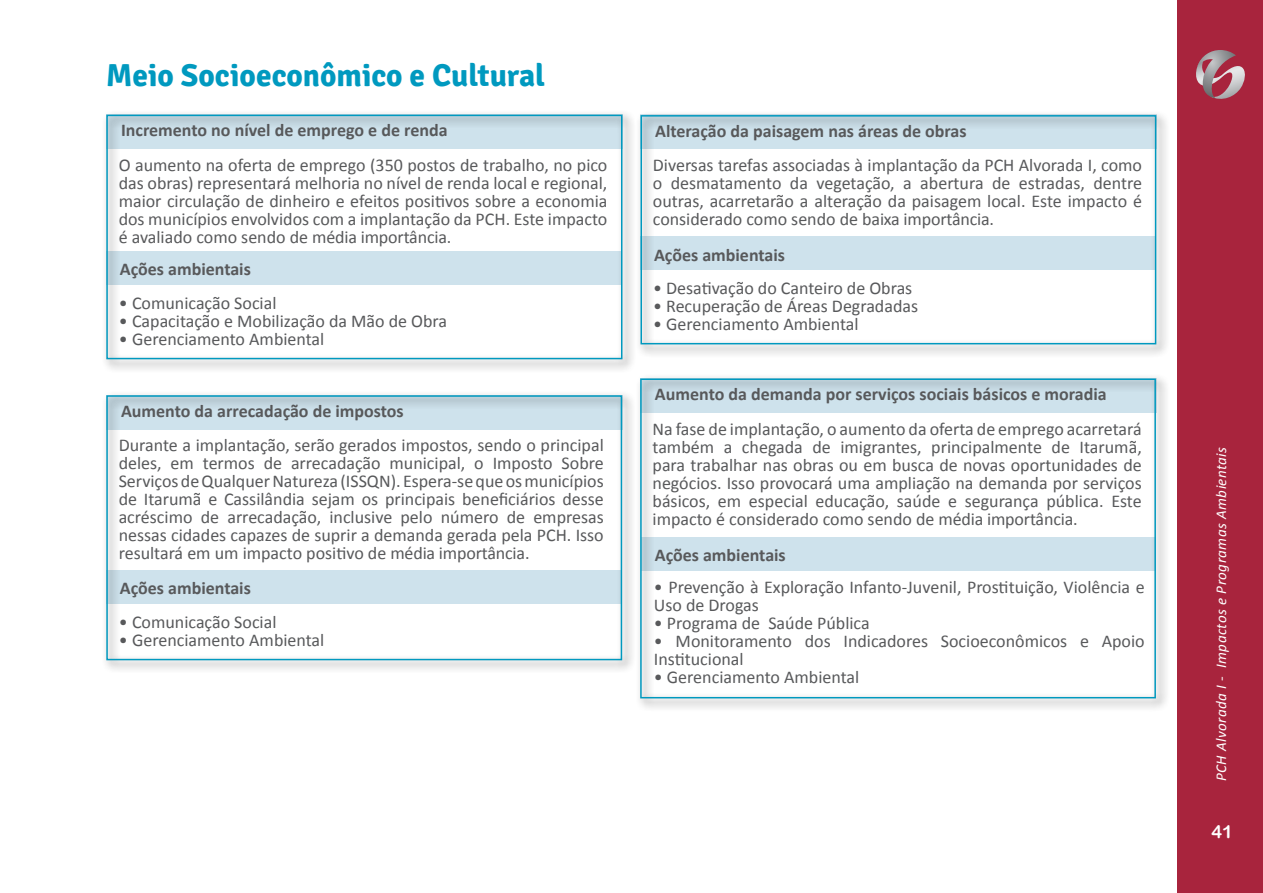
<style>
.page{position:relative;width:1263px;height:893px;background:#fff}
.page>*{position:absolute;margin:0;border:0;box-sizing:border-box;transform-origin:0 0}
.t1{font:700 31.5px "Signika";color:#0099bf}
.t2{font:18px/18px "Calibri";color:#58595b;text-align:justify}
.t3{font:700 18px "Calibri";color:#58595b}
.t4{font:18px "Arial Rounded MT Bold";color:#fff}
.t5{font:italic 15px "Calibri";letter-spacing:.03em;color:#fff}
</style>
<div class="page">
<div style="left:1178px;top:0;width:85px;height:893px;background:#a8243d"></div>
<svg style="left:1196px;top:50px;width:49px;height:49px"></svg>
<div style="left:101px;top:110px;width:535px;height:263px;background:#000;opacity:.75"></div>
<div style="left:106px;top:115px;width:516px;height:244px;border:2px solid #0099bf"></div>
<div style="left:101px;top:390px;width:535px;height:283px;background:#000;opacity:.75"></div>
<div style="left:106px;top:395px;width:516px;height:265px;border:2px solid #0099bf"></div>
<div style="left:635px;top:374px;width:534px;height:338px;background:#000;opacity:.75"></div>
<div style="left:640px;top:378px;width:516px;height:320px;border:2px solid #0099bf"></div>
<div style="left:636px;top:110px;width:534px;height:248px;background:#000;opacity:.75"></div>
<div style="left:640px;top:115px;width:516px;height:229px;border:2px solid #0099bf"></div>
<h1 class="t1" style="left:106px;top:56px;width:440px">Meio Socioeconômico e Cultural</h1>
<p class="t3" style="left:121px;top:119px;width:328px">Incremento no nível de emprego e de renda</p>
<p class="t2" style="left:119px;top:155px;width:490px">O aumento na oferta de emprego (350 postos de trabalho, no pico das obras) representará melhoria no nível de renda local e regional, maior circulação de dinheiro e efeitos positivos sobre a economia dos municípios envolvidos com a implantação da PCH. Este impacto é avaliado como sendo de média importância.</p>
<p class="t3" style="left:120px;top:258px;width:133px">Ações ambientais</p>
<p class="t2" style="left:119px;top:294px;width:159px">• Comunicação Social</p>
<p class="t2" style="left:119px;top:312px;width:330px">• Capacitação e Mobilização da Mão de Obra</p>
<p class="t2" style="left:119px;top:330px;width:207px">• Gerenciamento Ambiental</p>
<p class="t3" style="left:121px;top:400px;width:284px">Aumento da arrecadação de impostos</p>
<p class="t2" style="left:119px;top:436px;width:487px">Durante a implantação, serão gerados impostos, sendo o principal deles, em termos de arrecadação municipal, o Imposto Sobre Serviços de Qualquer Natureza (ISSQN). Espera-se que os municípios de Itarumã e Cassilândia sejam os principais beneficiários desse acréscimo de arrecadação, inclusive pelo número de empresas nessas cidades capazes de suprir a demanda gerada pela PCH. Isso resultará em um impacto positivo de média importância.</p>
<p class="t3" style="left:120px;top:577px;width:133px">Ações ambientais</p>
<p class="t2" style="left:119px;top:613px;width:159px">• Comunicação Social</p>
<p class="t2" style="left:119px;top:631px;width:207px">• Gerenciamento Ambiental</p>
<p class="t3" style="left:655px;top:120px;width:313px">Alteração da paisagem nas áreas de obras</p>
<p class="t2" style="left:653px;top:156px;width:491px">Diversas tarefas associadas à implantação da PCH Alvorada I, como o desmatamento da vegetação, a abertura de estradas, dentre outras, acarretarão a alteração da paisagem local. Este impacto é considerado como sendo de baixa importância.</p>
<p class="t3" style="left:654px;top:243px;width:133px">Ações ambientais</p>
<p class="t2" style="left:653px;top:279px;width:261px">• Desativação do Canteiro de Obras</p>
<p class="t2" style="left:653px;top:297px;width:266px">• Recuperação de Áreas Degradadas</p>
<p class="t2" style="left:653px;top:315px;width:207px">• Gerenciamento Ambiental</p>
<p class="t3" style="left:655px;top:383px;width:453px">Aumento da demanda por serviços sociais básicos e moradia</p>
<p class="t2" style="left:652px;top:420px;width:491px">Na fase de implantação, o aumento da oferta de emprego acarretará também a chegada de imigrantes, principalmente de Itarumã, para trabalhar nas obras ou em busca de novas oportunidades de negócios. Isso provocará uma ampliação na demanda por serviços básicos, em especial educação, saúde e segurança pública. Este impacto é considerado como sendo de média importância.</p>
<p class="t3" style="left:655px;top:544px;width:133px">Ações ambientais</p>
<p class="t2" style="left:654px;top:578px;width:492px">• Prevenção à Exploração Infanto-Juvenil, Prostituição, Violência e<br>Uso de Drogas</p>
<p class="t2" style="left:654px;top:614px;width:217px">• Programa de Saúde Pública</p>
<p class="t2" style="left:654px;top:632px;width:492px">• Monitoramento dos Indicadores Socioeconômicos e Apoio<br>Institucional</p>
<p class="t2" style="left:654px;top:668px;width:207px">• Gerenciamento Ambiental</p>
<p class="t5" style="left:1212px;top:781px;width:336px;rotate:-90deg">PCH Alvorada I - Impactos e Programas Ambientais</p>
<p class="t4" style="left:1211px;top:821px;width:23px">41</p>
</div>
